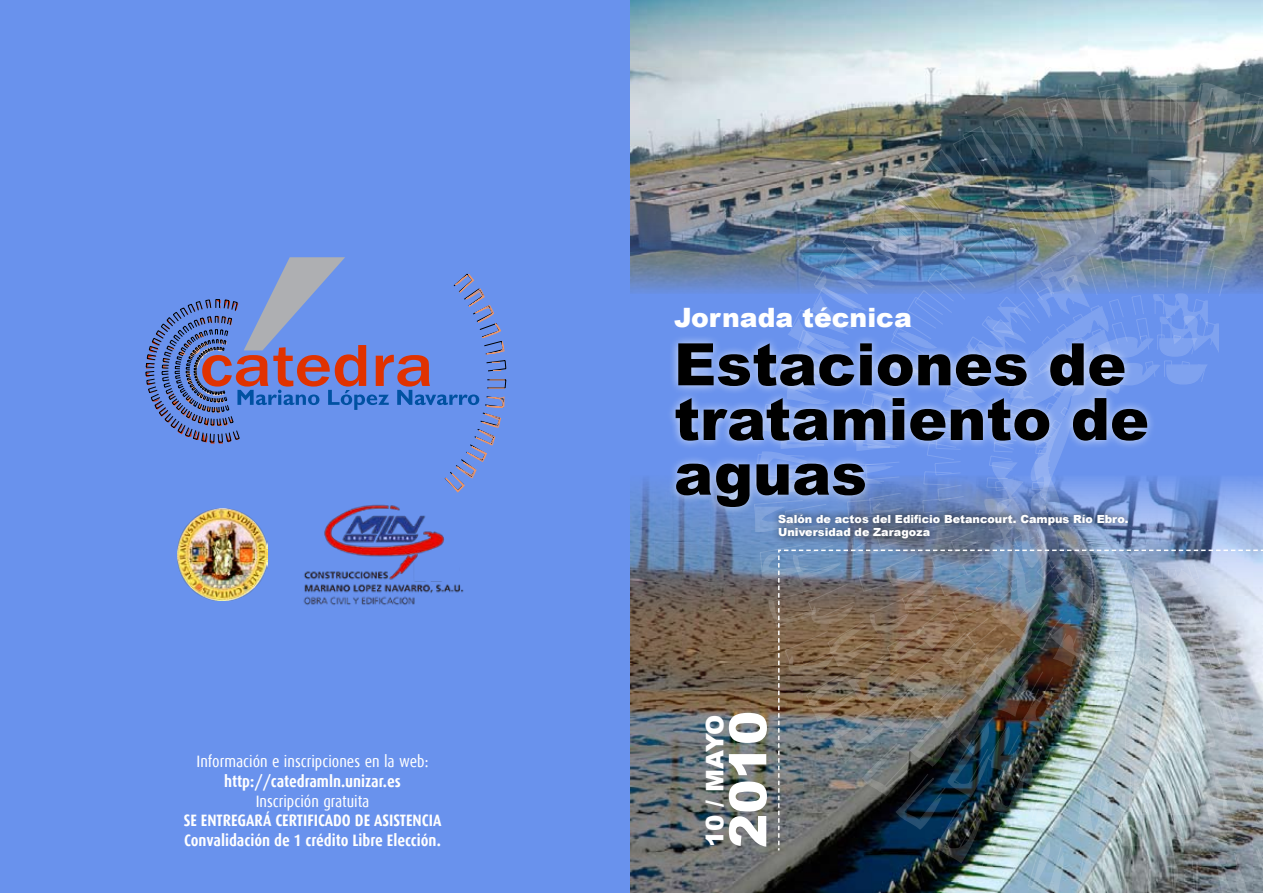
<style>
.page{position:relative;width:1263px;height:893px;background:#6992ed}
.page>*{position:absolute;margin:0;border:0;box-sizing:border-box;transform-origin:0 0}
.t1{font:900 58.5px/54.8px "Arial";color:#000}
.t2{font:900 51.45px "Arial";color:#fff}
.t3{font:900 26.7px "Arial";color:#fff}
.t4{font:900 24.3px "Arial";letter-spacing:-.03em;color:#fff}
.t5{font:700 16.5px/19.8px "Dax Condensed";color:#fff}
.t6{font:16.5px "Dax Condensed";color:#fff}
.t7{font:900 11.25px/13.4px "Arial";color:#fff}
</style>
<div class="page">
<img style="left:630px;top:477px;width:123px;height:416px">
<img style="left:630px;top:0;width:633px;height:293px">
<img style="left:753px;top:85px;width:510px;height:808px">
<svg style="left:146px;top:257px;width:360px;height:235px"></svg>
<img style="left:177px;top:508px;width:91px;height:92px">
<img style="left:303px;top:504px;width:161px;height:101px">
<img style="left:779px;top:81px;width:484px;height:254px">
<img style="left:865px;top:171px;width:379px;height:164px">
<svg style="left:934px;top:241px;width:287px;height:94px"></svg>
<svg style="left:993px;top:294px;width:217px;height:41px"></svg>
<div style="left:665px;top:334px;width:491px;height:182px;background:#fff;opacity:.75"></div>
<svg style="left:778px;top:335px;width:485px;height:214px"></svg>
<img style="left:777px;top:549px;width:486px;height:303px">
<p class="t6" style="left:197px;top:752px;width:233px">Información e inscripciones en la web:</p>
<p class="t5" style="left:224px;top:771px;width:178px">http://catedramln.unizar.es</p>
<p class="t6" style="left:256px;top:792px;width:115px">Inscripción gratuita</p>
<p class="t5" style="left:184px;top:811px;width:259px">SE ENTREGARÁ CERTIFICADO DE ASISTENCIA<br>Convalidación de 1 crédito Libre Elección.</p>
<h3 class="t3" style="left:674px;top:298px;width:239px">Jornada técnica</h3>
<h1 class="t1" style="left:674px;top:335px;width:476px">Estaciones de tratamiento de aguas</h1>
<p class="t7" style="left:778px;top:512px;width:352px">Salón de actos del Edificio Betancourt. Campus Río Ebro.<br>Universidad de Zaragoza</p>
<h3 class="t4" style="left:697px;top:847px;width:134px;rotate:-90deg">10 / MAyo</h3>
<h2 class="t2" style="left:711px;top:848px;width:139px;rotate:-90deg">2010</h2>
</div>
